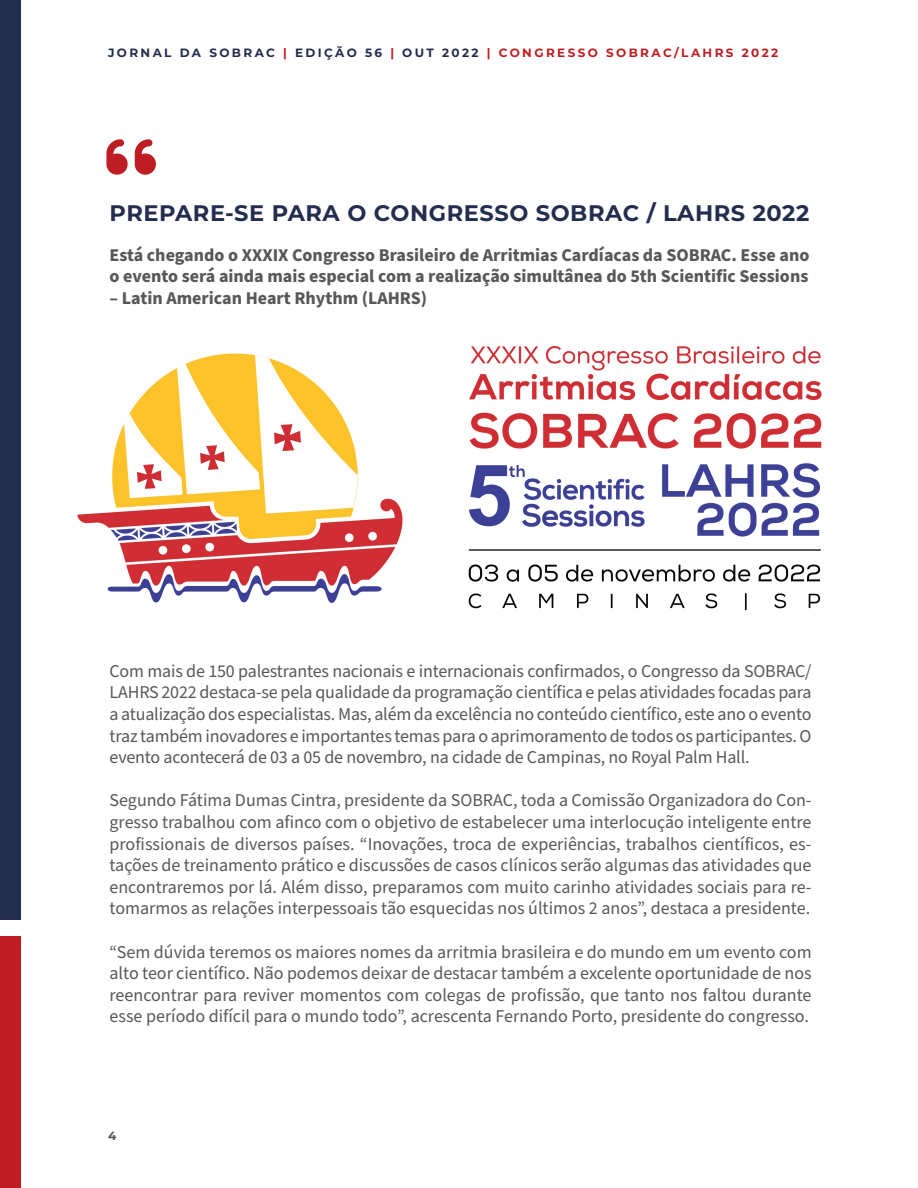
<style>
.page{position:relative;width:918px;height:1188px;background:#fff}
.page>*{position:absolute;margin:0;border:0;box-sizing:border-box;transform-origin:0 0}
.t1{font:56.55px "Font Awesome 6 Free Solid";color:#be1e23}
.t2{font:700 22.5px "Montserrat";letter-spacing:.025em;color:#232d4e}
.t3{font:18px/21.6px "Source Sans Pro";color:#57585a;text-align:justify}
.t4{font:700 18px/21.6px "Source Sans Pro";color:#57585a}
.t5{font:700 12px "Montserrat";letter-spacing:.2em;color:#232d4e}
.t6{font:700 12px "Montserrat";color:#57585a}
.s1{color:#be1e23}
</style>
<div class="page">
<div style="left:0;top:0;width:21px;height:920px;background:#232d4e"></div>
<div style="left:0;top:936px;width:21px;height:252px;background:#be1e23"></div>
<img style="left:77px;top:346px;width:745px;height:265px">
<p class="t5" style="left:108px;top:44px;width:672px">JORNAL DA SOBRAC <span class="s1">|</span> EDIÇÃO 56 <span class="s1">|</span> OUT 2022 <span class="s1">| CONGRESSO SOBRAC/LAHRS 2022</span></p>
<h1 class="t1" style="left:106px;top:129px;width:51px">❑◆□▼●▼</h1>
<p class="t2" style="left:110px;top:197px;width:701px">PREPARE-SE PARA O CONGRESSO SOBRAC / LAHRS 2022</p>
<p class="t4" style="left:110px;top:244px;width:701px">Está chegando o XXXIX Congresso Brasileiro de Arritmias Cardíacas da SOBRAC. Esse ano o evento será ainda mais especial com a realização simultânea do 5th Scientific Sessions</p>
<p class="t4" style="left:110px;top:287px;width:319px">– Latin American Heart Rhythm (LAHRS)</p>
<p class="t3" style="left:110px;top:661px;width:704px">Com mais de 150 palestrantes nacionais e internacionais confirmados, o Congresso da SOBRAC/ LAHRS 2022 destaca-se pela qualidade da programação científica e pelas atividades focadas para a atualização dos especialistas. Mas, além da excelência no conteúdo científico, este ano o evento traz também inovadores e importantes temas para o aprimoramento de todos os participantes. O evento acontecerá de 03 a 05 de novembro, na cidade de Campinas, no Royal Palm Hall.</p>
<p class="t3" style="left:110px;top:790px;width:704px">Segundo Fátima Dumas Cintra, presidente da SOBRAC, toda a Comissão Organizadora do Con&shy;gresso trabalhou com afinco com o objetivo de estabelecer uma interlocução inteligente entre profissionais de diversos países. “Inovações, troca de experiências, trabalhos científicos, es&shy;tações de treinamento prático e discussões de casos clínicos serão algumas das atividades que encontraremos por lá. Além disso, preparamos com muito carinho atividades sociais para re&shy;tomarmos as relações interpessoais tão esquecidas nos últimos 2 anos”, destaca a presidente.</p>
<p class="t3" style="left:110px;top:941px;width:704px">“Sem dúvida teremos os maiores nomes da arritmia brasileira e do mundo em um evento com alto teor científico. Não podemos deixar de destacar também a excelente oportunidade de nos reencontrar para reviver momentos com colegas de profissão, que tanto nos faltou durante esse período difícil para o mundo todo”, acrescenta Fernando Porto, presidente do congresso.</p>
<p class="t6" style="left:108px;top:1127px;width:10px">4</p>
</div>
